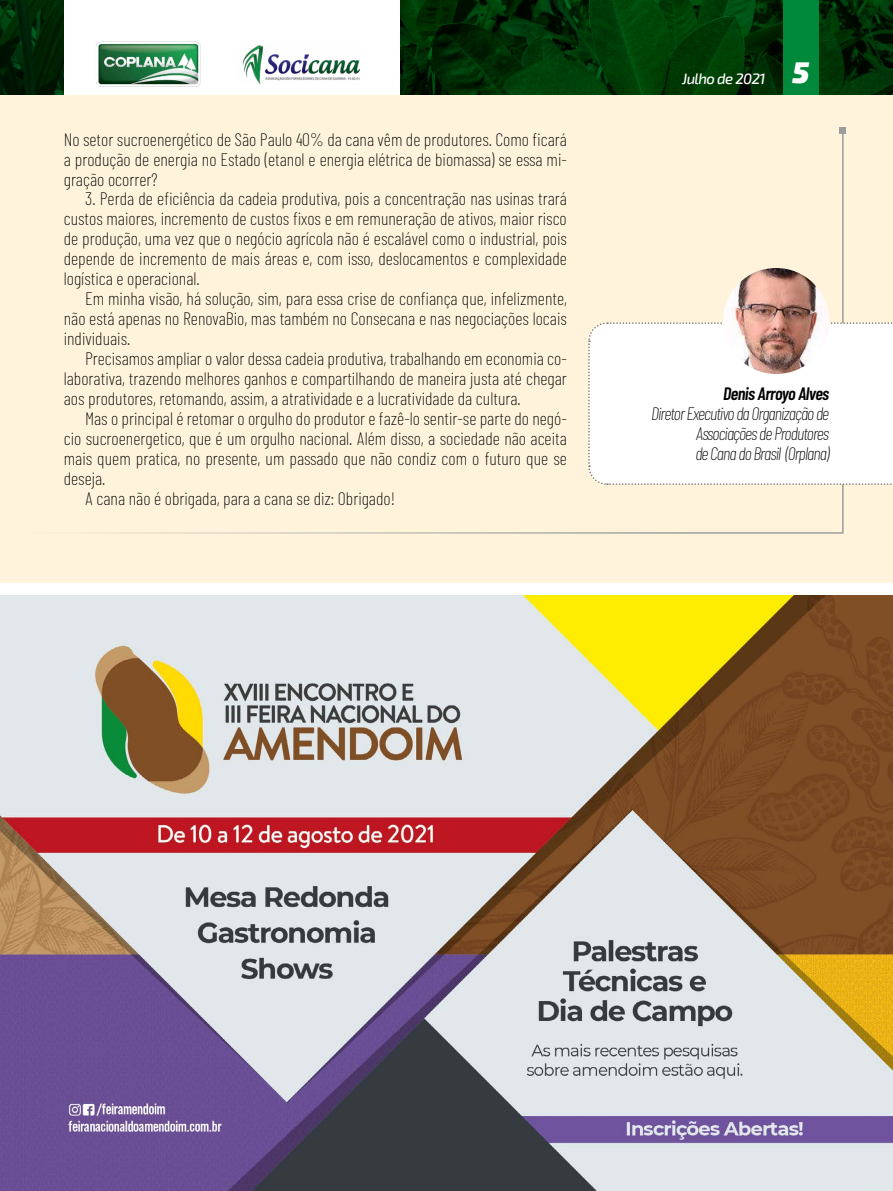
<style>
.page{position:relative;width:893px;height:1191px;background:#fff}
.page>*{position:absolute;margin:0;border:0;box-sizing:border-box;transform-origin:0 0}
.t1{font:200 18px/20px "Barlow Condensed";color:#000;text-align:justify}
.t2{font:italic 200 18px/20px "Barlow Condensed";letter-spacing:-.05em;color:#000;text-align:justify}
.t3{font:italic 600 18px "Barlow Condensed";letter-spacing:-.03em;color:#000}
.t4{font:italic 500 15px "Exo 2";letter-spacing:-.04em;color:#fff}
.s1{font-weight:900;font-size:30px}
</style>
<div class="page">
<img style="left:400px;top:0;width:493px;height:95px">
<img style="left:0;top:0;width:64px;height:95px">
<div style="left:783px;top:0;width:36px;height:95px;background:#00893a"></div>
<img style="left:242px;top:45px;width:119px;height:39px">
<img style="left:96px;top:41px;width:105px;height:46px">
<div style="left:0;top:95px;width:893px;height:488px;background:#fff4db"></div>
<svg style="left:101px;top:129px;width:743px;height:405px"></svg>
<svg style="left:840px;top:128px;width:6px;height:6px"></svg>
<div style="left:587px;top:322px;width:306px;height:164px;background:#fff"></div>
<img style="left:723px;top:268px;width:106px;height:106px;border-radius:53px">
<img style="left:0;top:595px;width:893px;height:596px">
<p class="t1" style="left:64px;top:129px;width:505px">No setor sucroenergético de São Paulo 40% da cana vêm de produtores. Como ficará a produção de energia no Estado (etanol e energia elétrica de biomassa) se essa mi&shy;gração ocorrer?</p>
<p class="t1" style="left:64px;top:188px;width:505px;text-indent:21px">3. Perda de eficiência da cadeia produtiva, pois a concentração nas usinas trará custos maiores, incremento de custos fixos e em remuneração de ativos, maior risco de produção, uma vez que o negócio agrícola não é escalável como o industrial, pois depende de incremento de mais áreas e, com isso, deslocamentos e complexidade logística e operacional.</p>
<p class="t1" style="left:64px;top:288px;width:505px;text-indent:21px">Em minha visão, há solução, sim, para essa crise de confiança que, infelizmente, não está apenas no RenovaBio, mas também no Consecana e nas negociações locais individuais.</p>
<p class="t1" style="left:64px;top:348px;width:505px;text-indent:21px">Precisamos ampliar o valor dessa cadeia produtiva, trabalhando em economia co&shy;laborativa, trazendo melhores ganhos e compartilhando de maneira justa até chegar aos produtores, retomando, assim, a atratividade e a lucratividade da cultura.</p>
<p class="t1" style="left:85px;top:408px;width:483px">Mas o principal é retomar o orgulho do produtor e fazê-lo sentir-se parte do negó-</p>
<p class="t1" style="left:64px;top:428px;width:505px">cio sucroenergetico, que é um orgulho nacional. Além disso, a sociedade não aceita</p>
<p class="t1" style="left:64px;top:448px;width:505px">mais quem pratica, no presente, um passado que não condiz com o futuro que se</p>
<p class="t1" style="left:64px;top:468px;width:43px">deseja.</p>
<p class="t1" style="left:85px;top:488px;width:312px">A cana não é obrigada, para a cana se diz: Obrigado!</p>
<p class="t4" style="left:682px;top:70px;width:129px">Julho de 2021 <span class="s1">5</span></p>
<p class="t3" style="left:723px;top:382px;width:108px">Denis Arroyo Alves</p>
<p class="t2" style="left:695px;top:403px;width:135px;text-indent:-44px">Diretor Executivo da Organização de Associações de Produtores de Cana do Brasil (Orplana)</p>
</div>
